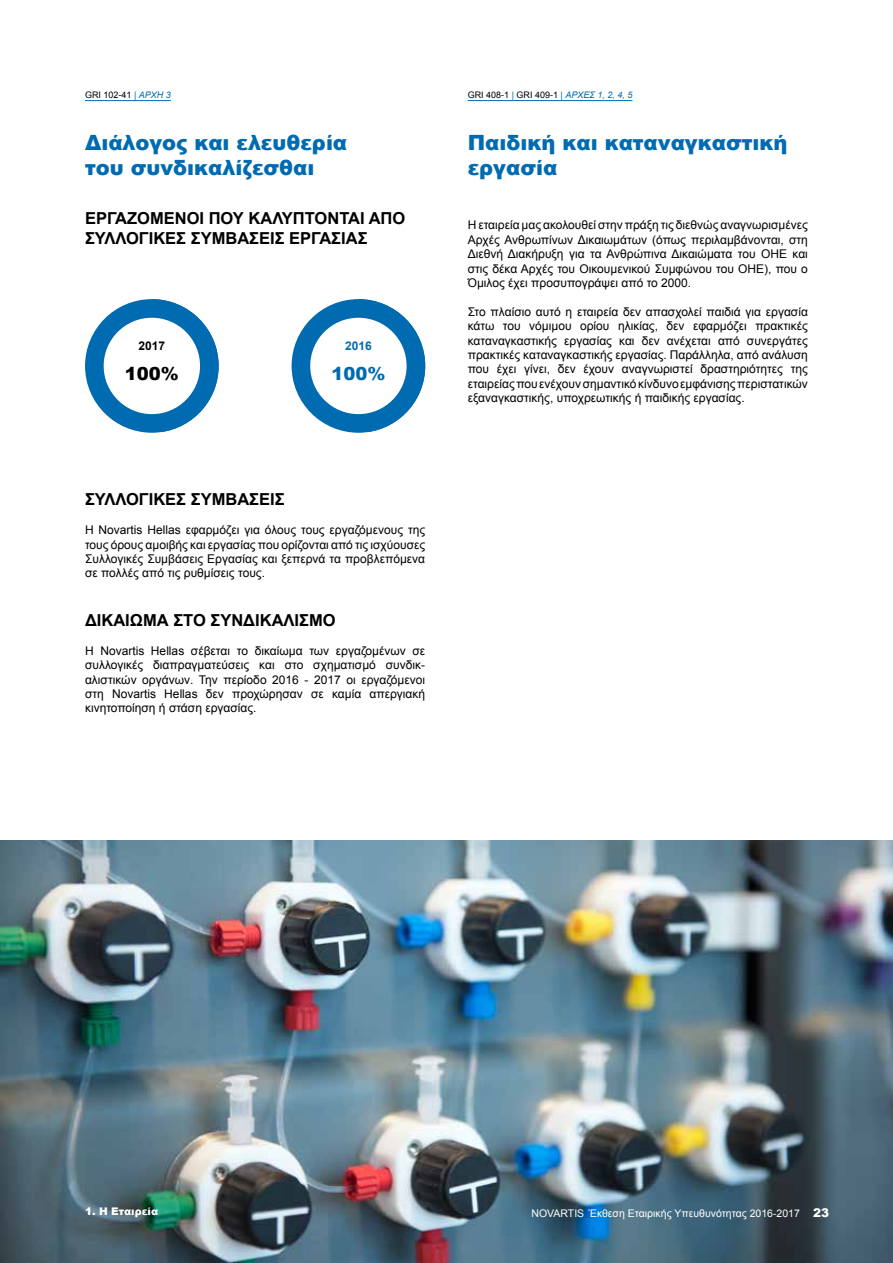
<style>
.page{position:relative;width:893px;height:1263px;background:#fff}
.page>*{position:absolute;margin:0;border:0;box-sizing:border-box;transform-origin:0 0}
.t1{font:900 21px/25.2px "Arial";color:#006bb1}
.t2{font:900 18px "Arial";color:#000}
.t3{font:900 18px "Arial";color:#006bb1}
.t4{font:700 16.5px "Arial";color:#000}
.t5{font:12px/14.4px "Arial";color:#000;text-align:justify}
.t6{font:700 12px "Arial";color:#000}
.t7{font:700 12px "Arial";color:#006bb1}
.t8{font:10.5px "Arial";color:#fff}
.t9{font:900 10.5px "Arial";color:#fff}
.t10{font:9px "Arial";color:#000}
.s1{color:#006bb1}
.s2{font-style:italic;color:#006bb1}
.s3{font-weight:900;font-size:12px}
</style>
<div class="page">
<img style="left:0;top:840px;width:893px;height:423px">
<hr style="left:85px;top:100px;width:86px;height:1px;background:#006bb1">
<hr style="left:468px;top:100px;width:164px;height:1px;background:#006bb1">
<div style="left:85px;top:299px;width:134px;height:134px;background:#006bb1;border-radius:50%"></div>
<svg style="left:152px;top:299px;width:67px;height:133px"></svg>
<div style="left:104px;top:318px;width:96px;height:96px;background:#fff;border-radius:50%"></div>
<div style="left:292px;top:299px;width:133px;height:134px;background:#006bb1;border-radius:50%"></div>
<svg style="left:358px;top:299px;width:67px;height:133px"></svg>
<div style="left:310px;top:318px;width:97px;height:96px;background:#fff;border-radius:50%"></div>
<p class="t10" style="left:85px;top:89px;width:87px">GRI 102-41 <span class="s1">|</span> <span class="s2">ΑΡΧΗ 3</span></p>
<p class="t10" style="left:468px;top:89px;width:166px">GRI 408-1 <span class="s1">|</span> GRI 409-1 <span class="s1">|</span> <span class="s2">ΑΡΧΕΣ 1, 2, 4, 5</span></p>
<h1 class="t1" style="left:85px;top:129px;width:264px">Διάλογος και ελευθερία του συνδικαλίζεσθαι</h1>
<h3 class="t4" style="left:85px;top:207px;width:136px">ΕΡΓΑΖΟΜΕΝΟΙ που</h3>
<h3 class="t4" style="left:249px;top:207px;width:12px">καλύπτονται</h3>
<h3 class="t4" style="left:369px;top:207px;width:14px">από</h3>
<h3 class="t4" style="left:85px;top:227px;width:11px">συλλογικές</h3>
<h3 class="t4" style="left:191px;top:227px;width:12px">συμβάσεις</h3>
<h3 class="t4" style="left:289px;top:227px;width:11px">εργασίας</h3>
<p class="t6" style="left:138px;top:338px;width:28px">2017</p>
<h2 class="t2" style="left:125px;top:360px;width:56px">100%</h2>
<p class="t7" style="left:345px;top:338px;width:28px">2016</p>
<h2 class="t3" style="left:331px;top:360px;width:56px">100%</h2>
<h3 class="t4" style="left:85px;top:488px;width:21px">Συλλογικές</h3>
<h3 class="t4" style="left:191px;top:488px;width:22px">Συμβάσεις</h3>
<p class="t5" style="left:85px;top:523px;width:342px">Η Novartis Hellas εφαρμόζει για όλους τους εργαζόμενους της τους όρους αμοιβής και εργασίας που ορίζονται από τις ισχύουσες Συλλογικές Συμβάσεις Εργασίας και ξεπερνά τα προβλεπόμενα σε πολλές από τις ρυθμίσεις τους.</p>
<h3 class="t4" style="left:85px;top:609px;width:23px">Δικαίωμα</h3>
<h3 class="t4" style="left:173px;top:609px;width:12px">στο</h3>
<h3 class="t4" style="left:210px;top:609px;width:22px">Συνδικαλισμό</h3>
<p class="t5" style="left:85px;top:643px;width:342px">Η Novartis Hellas σέβεται το δικαίωμα των εργαζομένων σε συλλογικές διαπραγματεύσεις και στο σχηματισμό συνδικ&shy;αλιστικών οργάνων. Την περίοδο 2016 - 2017 οι εργαζόμενοι στη Novartis Hellas δεν προχώρησαν σε καμία απεργιακή κινητοποίηση ή στάση εργασίας.</p>
<h1 class="t1" style="left:468px;top:129px;width:321px">Παιδική και καταναγκαστική εργασία</h1>
<p class="t5" style="left:468px;top:218px;width:342px">Η εταιρεία μας ακολουθεί στην πράξη τις διεθνώς αναγνωρισμένες Αρχές Ανθρωπίνων Δικαιωμάτων (όπως περιλαμβάνονται, στη Διεθνή Διακήρυξη για τα Ανθρώπινα Δικαιώματα του ΟΗΕ και στις δέκα Αρχές του Οικουμενικού Συμφώνου του ΟΗΕ), που ο Όμιλος έχει προσυπογράψει από το 2000.</p>
<p class="t5" style="left:468px;top:304px;width:342px">Στο πλαίσιο αυτό η εταιρεία δεν απασχολεί παιδιά για εργασία κάτω του νόμιμου ορίου ηλικίας, δεν εφαρμόζει πρακτικές καταναγκαστικής εργασίας και δεν ανέχεται από συνεργάτες πρακτικές καταναγκαστικής εργασίας. Παράλληλα, από ανάλυση που έχει γίνει, δεν έχουν αναγνωριστεί δραστηριότητες της εταιρείας που ενέχουν σημαντικό κίνδυνο εμφάνισης περιστατικών εξαναγκαστικής, υποχρεωτικής ή παιδικής εργασίας.</p>
<p class="t9" style="left:85px;top:1204px;width:75px">1. Η Εταιρεία</p>
<p class="t8" style="left:532px;top:1207px;width:299px">novartis Έκθεση Εταιρικής Υπευθυνότητας 2016-2017 <span class="s3">23</span></p>
</div>
